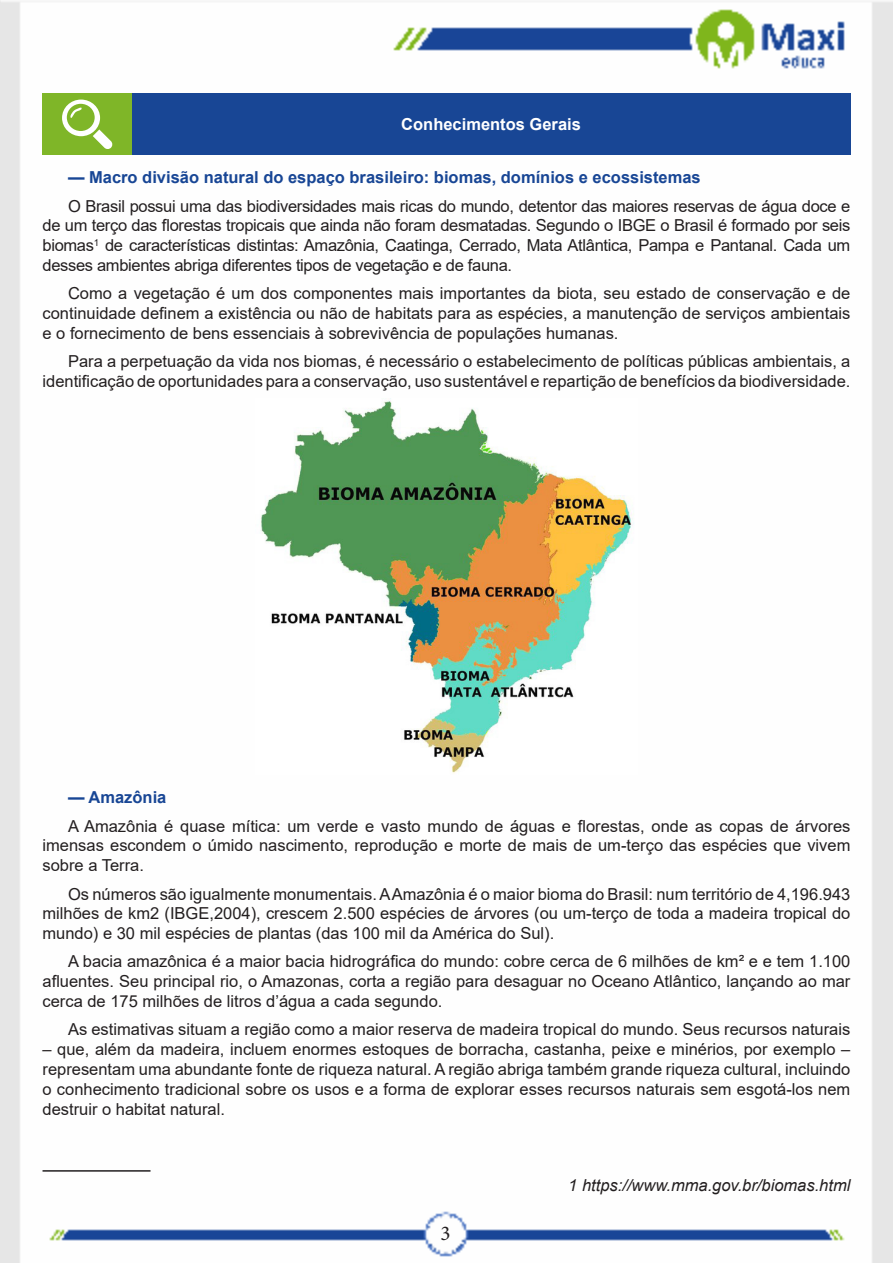
<style>
.page{position:relative;width:893px;height:1263px;background:#fff}
.page>*{position:absolute;margin:0;border:0;box-sizing:border-box;transform-origin:0 0}
.t1{font:21px "Minion Pro";color:#231f20}
.t2{font:16.5px/19.8px "Arial";color:#231f20;text-align:justify}
.t3{font:700 16.5px "Arial";color:#184695}
.FONT_REF{font:italic 16.5px "Arial";color:#231f20}
.Titulo_de_Caixa{font:700 16.5px "Arial";color:#fff}
</style>
<div class="page">
<img style="left:0;top:0;width:893px;height:1263px">
<div style="left:43px;top:94px;width:89px;height:61px;background:#7fb628"></div>
<div style="left:132px;top:94px;width:718px;height:61px;background:#184695"></div>
<svg style="left:62px;top:100px;width:51px;height:49px"></svg>
<img style="left:256px;top:399px;width:381px;height:376px">
<hr style="left:43px;top:1170px;width:108px;height:2px;background:#231f20">
<p class="Titulo_de_Caixa" style="left:401px;top:113px;width:181px">Conhecimentos Gerais</p>
<p class="t3" style="left:68px;top:166px;width:634px">— Macro divisão natural do espaço brasileiro: biomas, domínios e ecossistemas</p>
<p class="t2" style="left:43px;top:196px;width:809px;text-indent:26px">O Brasil possui uma das biodiversidades mais ricas do mundo, detentor das maiores reservas de água doce e de um terço das florestas tropicais que ainda não foram desmatadas. Segundo o IBGE o Brasil é formado por seis biomas<sup>1</sup> de características distintas: Amazônia, Caatinga, Cerrado, Mata Atlântica, Pampa e Pantanal. Cada um desses ambientes abriga diferentes tipos de vegetação e de fauna.</p>
<p class="t2" style="left:43px;top:284px;width:809px;text-indent:26px">Como a vegetação é um dos componentes mais importantes da biota, seu estado de conservação e de continuidade definem a existência ou não de habitats para as espécies, a manutenção de serviços ambientais e o fornecimento de bens essenciais à sobrevivência de populações humanas.</p>
<p class="t2" style="left:43px;top:351px;width:809px;text-align:right">Para a perpetuação da vida nos biomas, é necessário o estabelecimento de políticas públicas ambientais, a identificação de oportunidades para a conservação, uso sustentável e repartição de benefícios da biodiversidade.</p>
<p class="t3" style="left:68px;top:786px;width:100px">— Amazônia</p>
<p class="t2" style="left:43px;top:816px;width:809px;text-indent:26px">A Amazônia é quase mítica: um verde e vasto mundo de águas e florestas, onde as copas de árvores imensas escondem o úmido nascimento, reprodução e morte de mais de um-terço das espécies que vivem sobre a Terra.</p>
<p class="t2" style="left:43px;top:884px;width:809px;text-indent:26px">Os números são igualmente monumentais. A Amazônia é o maior bioma do Brasil: num território de 4,196.943 milhões de km2 (IBGE,2004), crescem 2.500 espécies de árvores (ou um-terço de toda a madeira tropical do mundo) e 30 mil espécies de plantas (das 100 mil da América do Sul).</p>
<p class="t2" style="left:43px;top:952px;width:809px;text-indent:26px">A bacia amazônica é a maior bacia hidrográfica do mundo: cobre cerca de 6 milhões de km² e e tem 1.100 afluentes. Seu principal rio, o Amazonas, corta a região para desaguar no Oceano Atlântico, lançando ao mar cerca de 175 milhões de litros d’água a cada segundo.</p>
<p class="t2" style="left:68px;top:1019px;width:784px">As estimativas situam a região como a maior reserva de madeira tropical do mundo. Seus recursos naturais</p>
<p class="t2" style="left:43px;top:1039px;width:809px">– que, além da madeira, incluem enormes estoques de borracha, castanha, peixe e minérios, por exemplo – representam uma abundante fonte de riqueza natural. A região abriga também grande riqueza cultural, incluindo o conhecimento tradicional sobre os usos e a forma de explorar esses recursos naturais sem esgotá-los nem destruir o habitat natural.</p>
<p class="t1" style="left:440px;top:1219px;width:12px">3</p>
<p class="FONT_REF" style="left:568px;top:1174px;width:284px">1 https://www.mma.gov.br/biomas.html</p>
</div>
